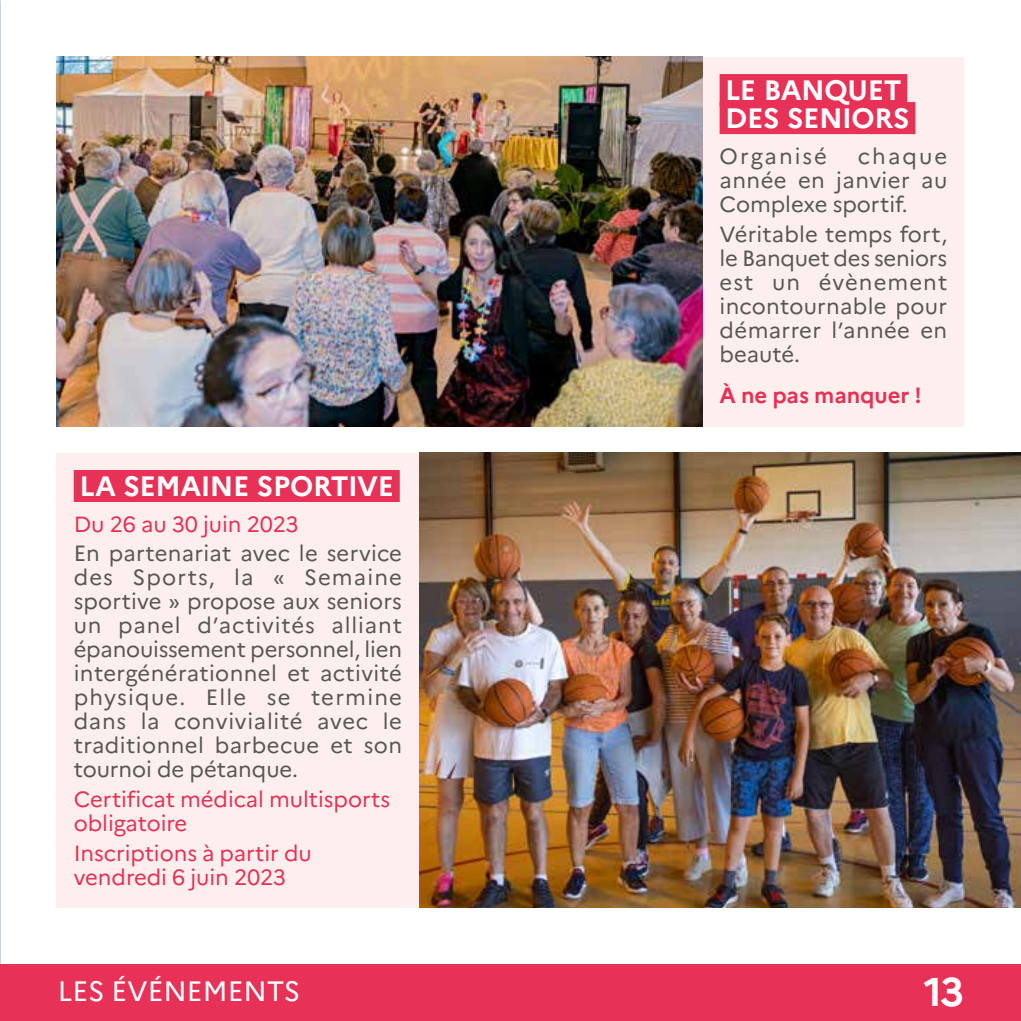
<style>
.page{position:relative;width:1021px;height:1021px;background:#fff}
.page>*{position:absolute;margin:0;border:0;box-sizing:border-box;transform-origin:0 0}
.t1{font:700 40px "Marianne";color:#fff}
.t2{font:700 28px/28px "Marianne";letter-spacing:-.015em;color:#fff}
.t3{font:28px "Marianne";color:#fff}
.t4{font:22px/24px "Marianne";letter-spacing:.015em;color:#575756;text-align:justify}
.t5{font:22px/24px "Marianne";letter-spacing:-.005em;color:#e73156}
.t6{font:700 22px "Marianne";letter-spacing:-.005em;color:#e73156}
.t7{font:22px "Marianne";letter-spacing:.09em;color:#575756}
</style>
<div class="page">
<div style="left:0;top:964px;width:1020px;height:56px;background:#e73156"></div>
<img style="left:0;top:0;width:1px;height:964px">
<div style="left:702px;top:57px;width:262px;height:369px;background:#fdefee"></div>
<div style="left:719px;top:74px;width:188px;height:32px;background:#e73156"></div>
<div style="left:719px;top:102px;width:196px;height:32px;background:#e73156"></div>
<img style="left:57px;top:57px;width:645px;height:369px">
<div style="left:57px;top:452px;width:362px;height:455px;background:#fdefee"></div>
<div style="left:74px;top:470px;width:326px;height:32px;background:#e73156"></div>
<img style="left:419px;top:452px;width:601px;height:455px">
<p class="t2" style="left:79px;top:472px;width:316px">LA SEMAINE SPORTIVE</p>
<p class="t5" style="left:74px;top:512px;width:226px">Du 26 au 30 juin 2023</p>
<p class="t4" style="left:74px;top:541px;width:330px">En partenariat avec le service des Sports, la « Semaine sportive » propose aux seniors un panel d’activités alliant épanouissement personnel, lien intergénérationnel et activité physique. Elle se termine dans la convivialité avec le traditionnel barbecue et son tournoi de pétanque.</p>
<p class="t5" style="left:74px;top:787px;width:318px">Certificat médical multisports obligatoire</p>
<p class="t5" style="left:74px;top:841px;width:239px">Inscriptions à partir du vendredi 6 juin 2023</p>
<p class="t2" style="left:725px;top:76px;width:186px">LE BANQUET<br>DES SENIORS</p>
<p class="t7" style="left:719px;top:142px;width:109px">Organisé</p>
<p class="t4" style="left:719px;top:144px;width:229px;text-indent:138px">chaque année en janvier au Complexe sportif.</p>
<p class="t4" style="left:719px;top:222px;width:229px">Véritable temps fort, le Banquet des seniors est un évènement incontournable pour démarrer l’année en beauté.</p>
<p class="t6" style="left:719px;top:381px;width:204px">À ne pas manquer !</p>
<p class="t3" style="left:58px;top:973px;width:244px">LES ÉVÉNEMENTS</p>
<h1 class="t1" style="left:923px;top:966px;width:42px">13</h1>
</div>
